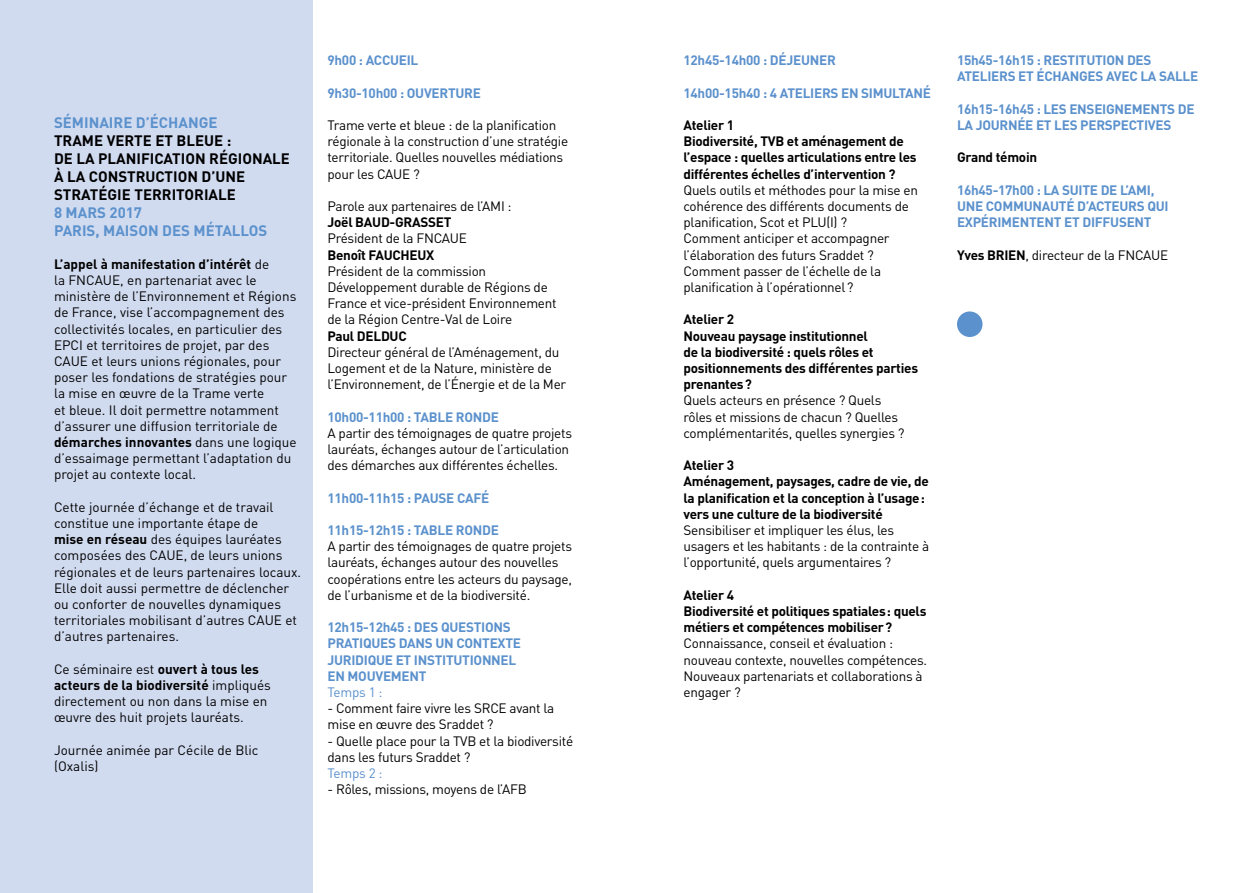
<style>
.page{position:relative;width:1259px;height:893px;background:#fff}
.page>*{position:absolute;margin:0;border:0;box-sizing:border-box;transform-origin:0 0}
.t1{font:700 15px/18px "DIN";color:#000}
.t2{font:700 15px/18px "DIN";color:#5b91cc}
.t3{font:13.5px/16.2px "DIN";letter-spacing:-.02em;color:#000}
.t4{font:13.5px/16.2px "DIN";color:#000}
.t5{font:700 13.5px/16.2px "DIN";letter-spacing:-.02em;color:#000}
.t6{font:700 13.5px/16.2px "DIN";letter-spacing:-.02em;color:#5b91cc}
.t7{font:13.5px "DIN";letter-spacing:-.02em;color:#5b91cc}
.s1{font-weight:700}
</style>
<div class="page">
<div style="left:0;top:0;width:313px;height:893px;background:#d1dbf0"></div>
<div style="left:957px;top:311px;width:25px;height:26px;background:#5b91cc;border-radius:50%"></div>
<p class="t2" style="left:54px;top:113px;width:165px">SÉMINAIRE D’ÉCHANGE</p>
<p class="t1" style="left:54px;top:131px;width:237px">TRAME VERTE ET BLEUE :<br>DE LA PLANIFICATION RÉGIONALE<br>À LA CONSTRUCTION D’UNE<br>STRATÉGIE TERRITORIALE</p>
<p class="t2" style="left:54px;top:203px;width:215px">8 MARS 2017<br>PARIS, MAISON DES MÉTALLOS</p>
<p class="t4" style="left:54px;top:255px;width:244px"><span class="s1">L’appel à manifestation d’intérêt</span> de<br>la FNCAUE, en partenariat avec le ministère de l’Environnement et Régions de France, vise l’accompagnement des collectivités locales, en particulier des EPCI et territoires de projet, par des CAUE et leurs unions régionales, pour poser les fondations de stratégies pour la mise en œuvre de la Trame verte<br>et bleue. Il doit permettre notamment d’assurer une diffusion territoriale de <span class="s1">démarches innovantes</span> dans une logique d’essaimage permettant l’adaptation du projet au contexte local.</p>
<p class="t4" style="left:54px;top:498px;width:249px">Cette journée d’échange et de travail constitue une importante étape de<br><span class="s1">mise en réseau</span> des équipes lauréates composées des CAUE, de leurs unions régionales et de leurs partenaires locaux.<br>Elle doit aussi permettre de déclencher ou conforter de nouvelles dynamiques territoriales mobilisant d’autres CAUE et d’autres partenaires.</p>
<p class="t4" style="left:54px;top:660px;width:218px">Ce séminaire est <span class="s1">ouvert à tous les acteurs de la biodiversité</span> impliqués directement ou non dans la mise en œuvre des huit projets lauréats.</p>
<p class="t4" style="left:54px;top:741px;width:206px">Journée animée par Cécile de Blic (Oxalis)</p>
<p class="t6" style="left:327px;top:52px;width:92px">9h00 : ACCUEIL</p>
<p class="t6" style="left:327px;top:84px;width:155px">9h30-10h00 : OUVERTURE</p>
<p class="t3" style="left:327px;top:117px;width:242px">Trame verte et bleue : de la planification régionale à la construction d’une stratégie territoriale. Quelles nouvelles médiations pour les CAUE ?</p>
<p class="t3" style="left:327px;top:198px;width:186px">Parole aux partenaires de l’AMI :</p>
<p class="t5" style="left:327px;top:214px;width:125px">Joël BAUD-GRASSET</p>
<p class="t3" style="left:327px;top:230px;width:141px">Président de la FNCAUE</p>
<p class="t5" style="left:327px;top:246px;width:108px">Benoît FAUCHEUX</p>
<p class="t3" style="left:327px;top:263px;width:231px">Président de la commission Développement durable de Régions de France et vice-président Environnement de la Région Centre-Val de Loire</p>
<p class="t5" style="left:327px;top:327px;width:81px">Paul DELDUC</p>
<p class="t3" style="left:327px;top:344px;width:240px">Directeur général de l’Aménagement, du<br>Logement et de la Nature, ministère de l’Environnement, de l’Énergie et de la Mer</p>
<p class="t6" style="left:327px;top:408px;width:173px">10h00-11h00 : TABLE RONDE</p>
<p class="t3" style="left:327px;top:425px;width:246px">A partir des témoignages de quatre projets lauréats, échanges autour de l’articulation des démarches aux différentes échelles.</p>
<p class="t6" style="left:327px;top:489px;width:163px">11h00-11h15 : PAUSE CAFÉ</p>
<p class="t6" style="left:327px;top:521px;width:173px">11h15-12h15 : TABLE RONDE</p>
<p class="t3" style="left:327px;top:538px;width:246px">A partir des témoignages de quatre projets lauréats, échanges autour des nouvelles coopérations entre les acteurs du paysage, de l’urbanisme et de la biodiversité.</p>
<p class="t6" style="left:327px;top:619px;width:195px">12h15-12h45 : DES QUESTIONS<br>PRATIQUES DANS UN CONTEXTE<br>JURIDIQUE ET INSTITUTIONNEL<br>EN MOUVEMENT</p>
<p class="t7" style="left:327px;top:684px;width:57px">Temps 1 :</p>
<p class="t3" style="left:327px;top:700px;width:228px">- Comment faire vivre les SRCE avant la mise en œuvre des Sraddet ?</p>
<p class="t3" style="left:327px;top:732px;width:247px">- Quelle place pour la TVB et la biodiversité dans les futurs Sraddet ?</p>
<p class="t7" style="left:327px;top:765px;width:57px">Temps 2 :</p>
<p class="t3" style="left:327px;top:781px;width:201px">- Rôles, missions, moyens de l’AFB</p>
<p class="t6" style="left:683px;top:52px;width:154px">12h45-14h00 : DÉJEUNER</p>
<p class="t6" style="left:683px;top:84px;width:249px">14h00-15h40 : 4 ATELIERS EN SIMULTANÉ</p>
<p class="t5" style="left:683px;top:116px;width:235px">Atelier 1<br>Biodiversité, TVB et aménagement de l’espace : quelles articulations entre les différentes échelles d’intervention ?</p>
<p class="t3" style="left:683px;top:182px;width:236px">Quels outils et méthodes pour la mise en cohérence des différents documents de planification, Scot et PLU(I) ?<br>Comment anticiper et accompagner l’élaboration des futurs Sraddet ?<br>Comment passer de l’échelle de la planification à l’opérationnel?</p>
<p class="t5" style="left:683px;top:311px;width:236px">Atelier 2<br>Nouveau paysage institutionnel<br>de la biodiversité : quels rôles et positionnements des différentes parties prenantes?</p>
<p class="t3" style="left:683px;top:392px;width:223px">Quels acteurs en présence ? Quels rôles et missions de chacun ? Quelles complémentarités, quelles synergies ?</p>
<p class="t5" style="left:683px;top:457px;width:247px">Atelier 3<br>Aménagement, paysages, cadre de vie, de la planification et la conception à l’usage: vers une culture de la biodiversité</p>
<p class="t3" style="left:683px;top:522px;width:247px">Sensibiliser et impliquer les élus, les usagers et les habitants : de la contrainte à l’opportunité, quels argumentaires ?</p>
<p class="t5" style="left:683px;top:586px;width:244px">Atelier 4<br>Biodiversité et politiques spatiales: quels métiers et compétences mobiliser?</p>
<p class="t3" style="left:683px;top:635px;width:245px">Connaissance, conseil et évaluation : nouveau contexte, nouvelles compétences.<br>Nouveaux partenariats et collaborations à engager ?</p>
<p class="t6" style="left:957px;top:52px;width:243px">15h45-16h15 : RESTITUTION DES<br>ATELIERS ET ÉCHANGES AVEC LA SALLE</p>
<p class="t6" style="left:957px;top:100px;width:239px">16h15-16h45 : LES ENSEIGNEMENTS DE<br>LA JOURNÉE ET LES PERSPECTIVES</p>
<p class="t5" style="left:957px;top:149px;width:82px">Grand témoin</p>
<p class="t6" style="left:957px;top:181px;width:213px">16h45-17h00 : LA SUITE DE L’AMI,<br>UNE COMMUNAUTÉ D’ACTEURS QUI<br>EXPÉRIMENTENT ET DIFFUSENT</p>
<p class="t3" style="left:957px;top:246px;width:213px"><span class="s1">Yves BRIEN</span>, directeur de la FNCAUE</p>
</div>
